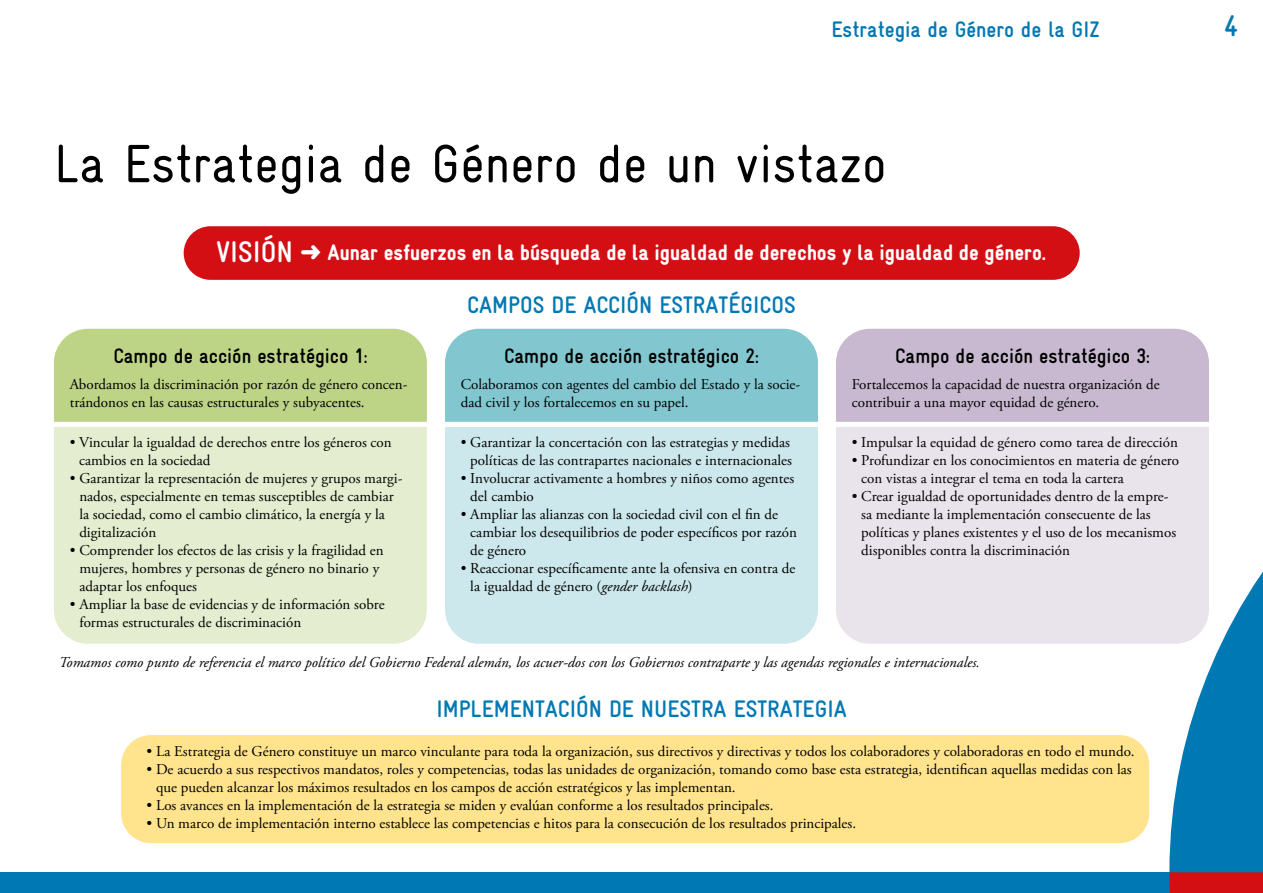
<style>
.page{position:relative;width:1263px;height:893px;background:#fff}
.page>*{position:absolute;margin:0;border:0;box-sizing:border-box;transform-origin:0 0}
.t1{font:54px "Gravur Condensed";color:#000}
.t2{font:700 30px "Gravur Condensed";color:#0078b3}
.t3{font:700 24px "Gravur Condensed";color:#0078b3}
.t4{font:900 22.5px "Gravur Condensed";color:#fff}
.t5{font:700 22.5px "Gravur Condensed";color:#0078b3}
.t6{font:700 21px "Gravur Condensed";color:#000}
.t7{font:15px/18px "Adobe Garamond Pro";color:#000}
.t8{font:italic 15px "Adobe Garamond Pro";color:#000}
.s1{font-weight:700;font-size:30px}
.s2{font-style:italic}
</style>
<div class="page">
<div style="left:836px;top:329px;width:364px;height:93px;background:#c8b9d1"></div>
<div style="left:836px;top:427px;width:333px;height:217px;background:#e9e3ec"></div>
<div style="left:445px;top:329px;width:373px;height:93px;background:#82c7d0"></div>
<div style="left:445px;top:427px;width:373px;height:217px;background:#cde8ec"></div>
<div style="left:54px;top:329px;width:373px;height:93px;background:#bdd486"></div>
<div style="left:54px;top:427px;width:373px;height:217px;background:#e4edcf"></div>
<div style="left:184px;top:226px;width:896px;height:54px;background:#d40f14;border-radius:27px"></div>
<div style="left:121px;top:735px;width:1028px;height:108px;background:#ffe48d;border-radius:30px"></div>
<svg style="left:1169px;top:340px;width:94px;height:532px"></svg>
<div style="left:0;top:872px;width:1263px;height:21px;background:#0078b3"></div>
<div style="left:1169px;top:872px;width:94px;height:21px;background:#d40f14"></div>
<h3 class="t5" style="left:831px;top:17px;width:270px">Estrategia de Género de la GIZ</h3>
<h1 class="t1" style="left:54px;top:133px;width:834px">La Estrategia de Género de un vistazo</h1>
<h3 class="t4" style="left:216px;top:239px;width:832px"><span class="s1">VISIÓN</span> ➜ Aunar esfuerzos en la búsqueda de la igualdad de derechos y la igualdad de género.</h3>
<h3 class="t6" style="left:113px;top:344px;width:256px">Campo de acción estratégico 1:</h3>
<p class="t7" style="left:70px;top:376px;width:339px">Abordamos la discriminación por razón de género concen&shy;trándonos en las causas estructurales y subyacentes.</p>
<p class="t7" style="left:79px;top:434px;width:314px;text-indent:-9px">• Vincular la igualdad de derechos entre los géneros con cambios en la sociedad</p>
<p class="t7" style="left:79px;top:470px;width:325px;text-indent:-10px">• Garantizar la representación de mujeres y grupos margi&shy;nados, especialmente en temas susceptibles de cambiar la sociedad, como el cambio climático, la energía y la digitalización</p>
<p class="t7" style="left:79px;top:542px;width:306px;text-indent:-10px">• Comprender los efectos de las crisis y la fragilidad en mujeres, hombres y personas de género no binario y adaptar los enfoques</p>
<p class="t7" style="left:79px;top:596px;width:307px;text-indent:-10px">• Ampliar la base de evidencias y de información sobre formas estructurales de discriminación</p>
<h3 class="t3" style="left:467px;top:292px;width:330px">CAMPOS DE ACCIÓN ESTRATÉGICOS</h3>
<h3 class="t6" style="left:504px;top:344px;width:256px">Campo de acción estratégico 2:</h3>
<p class="t7" style="left:461px;top:376px;width:341px">Colaboramos con agentes del cambio del Estado y la socie&shy;dad civil y los fortalecemos en su papel.</p>
<p class="t7" style="left:461px;top:434px;width:333px;text-align:right">• Garantizar la concertación con las estrategias y medidas políticas de las contrapartes nacionales e internacionales</p>
<p class="t7" style="left:470px;top:470px;width:325px;text-indent:-10px">• Involucrar activamente a hombres y niños como agentes del cambio</p>
<p class="t7" style="left:470px;top:506px;width:328px;text-indent:-10px">• Ampliar las alianzas con la sociedad civil con el fin de cambiar los desequilibrios de poder específicos por razón de género</p>
<p class="t7" style="left:470px;top:560px;width:327px;text-indent:-10px">• Reaccionar específicamente ante la ofensiva en contra de la igualdad de género (<span class="s2">gender backlash</span>)</p>
<h3 class="t6" style="left:895px;top:344px;width:256px">Campo de acción estratégico 3:</h3>
<p class="t7" style="left:852px;top:376px;width:309px">Fortalecemos la capacidad de nuestra organización de contribuir a una mayor equidad de género.</p>
<p class="t7" style="left:852px;top:434px;width:328px">• Impulsar la equidad de género como tarea de dirección</p>
<p class="t7" style="left:861px;top:452px;width:319px;text-indent:-10px">• Profundizar en los conocimientos en materia de género con vistas a integrar el tema en toda la cartera</p>
<p class="t7" style="left:861px;top:488px;width:316px;text-indent:-10px">• Crear igualdad de oportunidades dentro de la empre&shy;sa mediante la implementación consecuente de las políticas y planes existentes y el uso de los mecanismos disponibles contra la discriminación</p>
<p class="t8" style="left:59px;top:653px;width:923px">Tomamos como punto de referencia el marco político del Gobierno Federal alemán, los acuer-dos con los Gobiernos contraparte y las agendas regionales e internacionales.</p>
<h3 class="t3" style="left:436px;top:695px;width:412px">IMPLEMENTACIÓN DE NUESTRA ESTRATEGIA</h3>
<p class="t7" style="left:146px;top:743px;width:989px">• La Estrategia de Género constituye un marco vinculante para toda la organización, sus directivos y directivas y todos los colaboradores y colaboradoras en todo el mundo.</p>
<p class="t7" style="left:156px;top:761px;width:977px;text-indent:-10px">• De acuerdo a sus respectivos mandatos, roles y competencias, todas las unidades de organización, tomando como base esta estrategia, identifican aquellas medidas con las que pueden alcanzar los máximos resultados en los campos de acción estratégicos y las implementan.</p>
<p class="t7" style="left:146px;top:797px;width:628px">• Los avances en la implementación de la estrategia se miden y evalúan conforme a los resultados principales.</p>
<p class="t7" style="left:146px;top:815px;width:711px">• Un marco de implementación interno establece las competencias e hitos para la consecución de los resultados principales.</p>
<h2 class="t2" style="left:1224px;top:9px;width:16px">4</h2>
</div>
